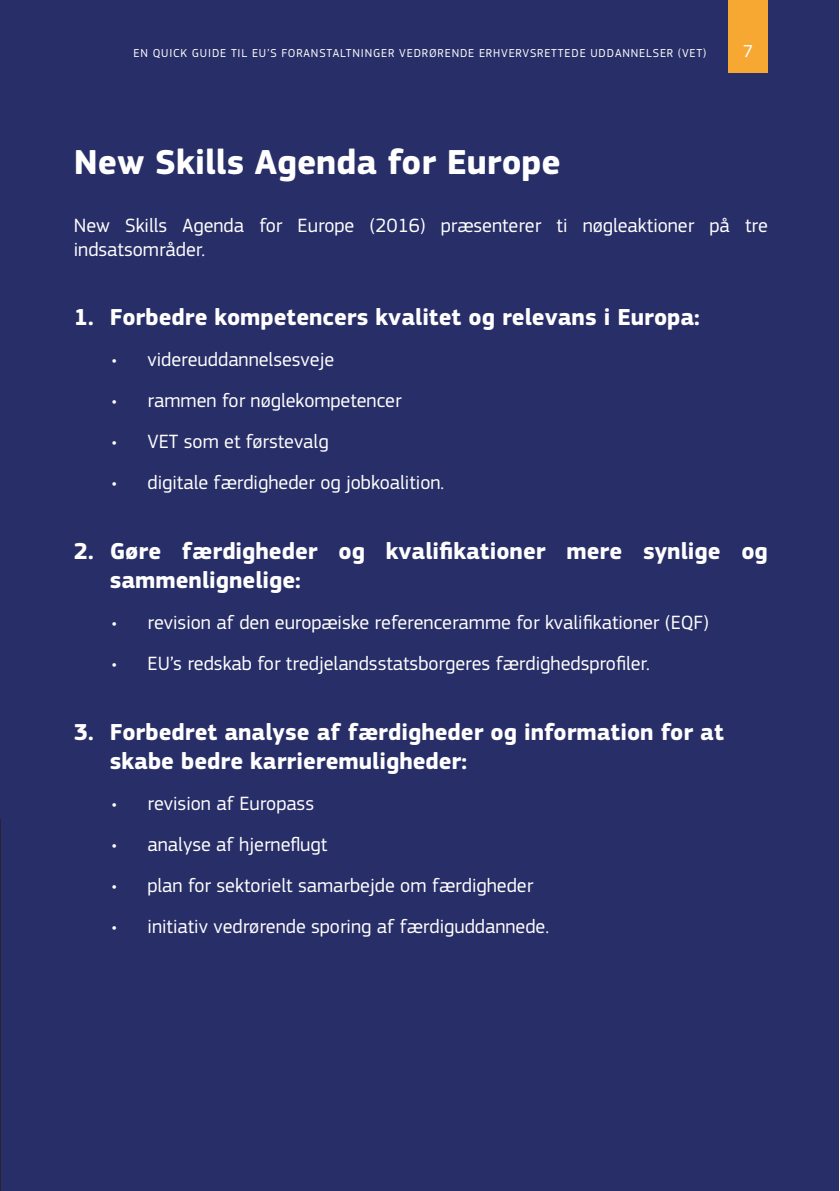
<style>
.page{position:relative;width:840px;height:1191px;background:#fff}
.page>*{position:absolute;margin:0;border:0;box-sizing:border-box;transform-origin:0 0}
.section_heading{font:700 36px "EC Square Sans Pro";color:#fff}
.t1{font:700 24px/28.8px "EC Square Sans Pro";color:#fff}
.section_heading-2{font:20px/24px "EC Square Sans Pro";color:#fff}
.Folio{font:18px "EC Square Sans Pro";color:#fff}
.leading_text{font:12px "EC Square Sans Pro";letter-spacing:.07em;color:#fff}
</style>
<div class="page">
<div style="left:0;top:0;width:839px;height:1191px;background:#282e67"></div>
<div style="left:727px;top:0;width:40px;height:72px;background:#f7a833"></div>
<hr style="left:0;top:819px;width:1px;height:372px;background:#f7a833">
<p class="leading_text" style="left:133px;top:46px;width:574px">EN QUICK GUIDE TIL EU’S FORANSTALTNINGER VEDRØRENDE ERHVERVSRETTEDE UDDANNELSER (VET)</p>
<p class="Folio" style="left:742px;top:40px;width:12px">7</p>
<h2 class="section_heading" style="left:74px;top:140px;width:488px">New Skills Agenda for Europe</h2>
<h2 class="section_heading-2" style="left:74px;top:213px;width:695px">New Skills Agenda for Europe (2016) præsenterer ti nøgleaktioner på tre indsatsområder.</h2>
<p class="t1" style="left:74px;top:304px;width:627px">1. Forbedre kompetencers kvalitet og relevans i Europa:</p>
<p class="section_heading-2" style="left:111px;top:348px;width:224px">• videreuddannelsesveje</p>
<p class="section_heading-2" style="left:111px;top:389px;width:291px">• rammen for nøglekompetencer</p>
<p class="section_heading-2" style="left:111px;top:430px;width:218px">• VET som et førstevalg</p>
<p class="section_heading-2" style="left:111px;top:471px;width:334px">• digitale færdigheder og jobkoalition.</p>
<p class="t1" style="left:110px;top:538px;width:659px;text-indent:-36px">2. Gøre færdigheder og kvalifikationer mere synlige og sammenlignelige:</p>
<p class="section_heading-2" style="left:111px;top:610px;width:598px">• revision af den europæiske referenceramme for kvalifikationer (EQF)</p>
<p class="section_heading-2" style="left:111px;top:651px;width:539px">• EU’s redskab for tredjelandsstatsborgeres færdighedsprofiler.</p>
<p class="t1" style="left:110px;top:718px;width:615px;text-indent:-36px">3. Forbedret analyse af færdigheder og information for at skabe bedre karrieremuligheder:</p>
<p class="section_heading-2" style="left:111px;top:791px;width:204px">• revision af Europass</p>
<p class="section_heading-2" style="left:111px;top:832px;width:217px">• analyse af hjerneflugt</p>
<p class="section_heading-2" style="left:111px;top:873px;width:423px">• plan for sektorielt samarbejde om færdigheder</p>
<p class="section_heading-2" style="left:111px;top:914px;width:439px">• initiativ vedrørende sporing af færdiguddannede.</p>
</div>
